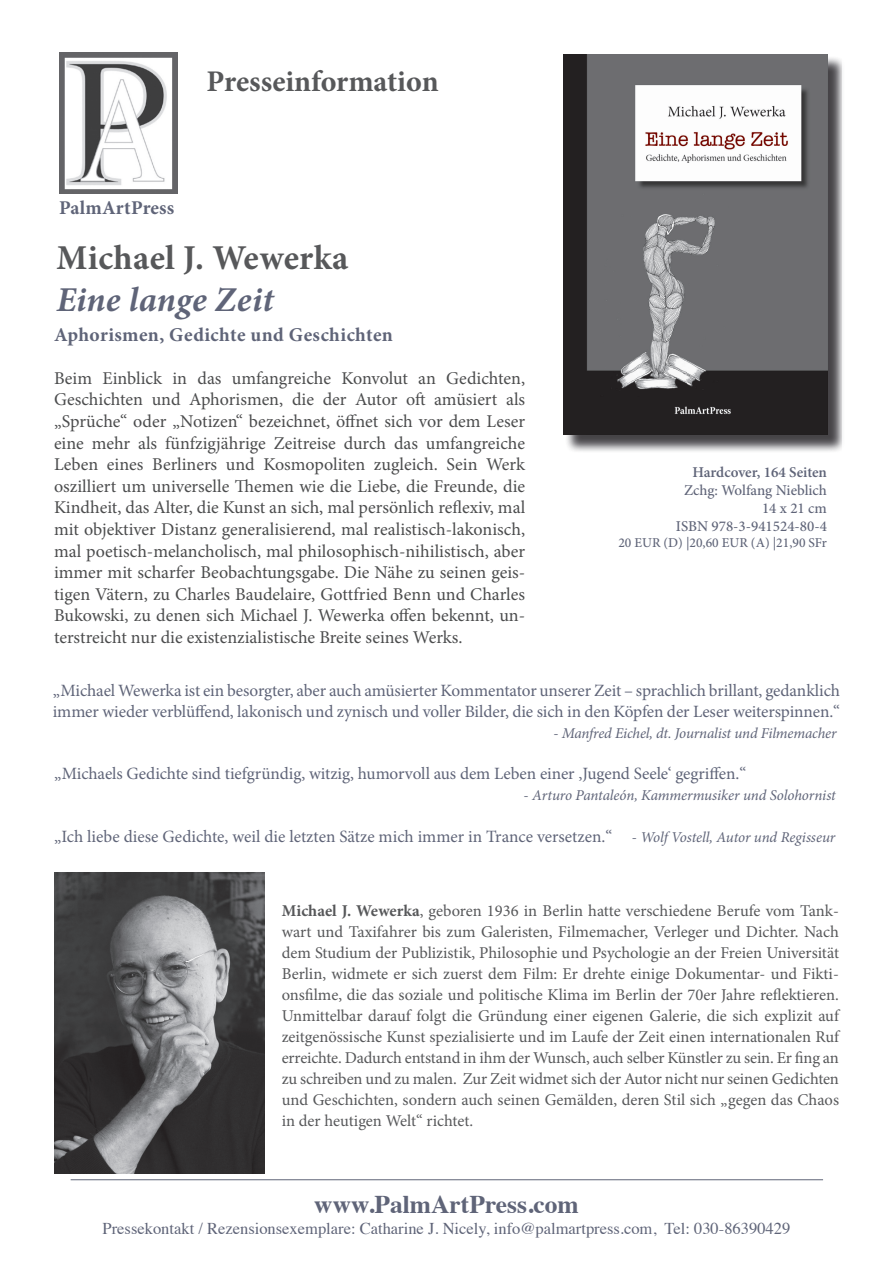
<style>
.page{position:relative;width:893px;height:1263px;background:#fff}
.page>*{position:absolute;margin:0;border:0;box-sizing:border-box;transform-origin:0 0}
.t1{font:700 34.95px "Minion Pro";letter-spacing:.01em;color:#57585a}
.t2{font:italic 700 34.95px "Minion Pro";letter-spacing:.005em;color:#5f6478}
.t3{font:700 30px "Minion Pro";color:#57585a}
.t4{font:700 25.5px "Times";color:#5f6478}
.t5{font:700 19.5px "Minion Pro";letter-spacing:.015em;color:#5f6478}
.t6{font:18px/21.6px "Minion Pro";color:#4b4c4d;text-align:justify}
.t7{font:17.25px/21px "Minion Pro";letter-spacing:-.005em;color:#5f6478}
.t8{font:16.5px/21px "Minion Pro";color:#57585a;text-align:justify}
.t9{font:16.5px "Times";color:#5f6478}
.t10{font:italic 15px "Minion Pro";letter-spacing:-.01em;color:#5f6478}
.t11{font:500 15px/18px "Minion Pro";color:#5f6478;text-align:right}
.t12{font:600 15px "Minion Pro";letter-spacing:-.005em;color:#5f6478}
.t13{font:500 13.5px "Minion Pro";color:#5f6478}
.s1{font-style:normal}
.s2{font-style:italic;font-size:15px}
.s3{font-weight:700}
</style>
<div class="page">
<img style="left:59px;top:53px;width:118px;height:140px">
<div style="left:565px;top:56px;width:276px;height:397px;background:#231f20;opacity:.75"></div>
<img style="left:563px;top:54px;width:264px;height:380px">
<hr style="left:71px;top:1179px;width:752px;height:1px;background:#5f6478">
<img style="left:54px;top:873px;width:210px;height:301px">
<h2 class="t3" style="left:207px;top:60px;width:234px">Presseinformation</h2>
<p class="t5" style="left:59px;top:194px;width:117px">PalmArtPress</p>
<h1 class="t1" style="left:56px;top:233px;width:294px">Michael J. Wewerka</h1>
<h1 class="t2" style="left:56px;top:275px;width:219px">Eine lange Zeit</h1>
<p class="t5" style="left:54px;top:321px;width:340px">Aphorismen, Gedichte und Geschichten</p>
<p class="t6" style="left:54px;top:367px;width:473px">Beim Einblick in das umfangreiche Konvolut an Gedichten, Geschichten und Aphorismen, die der Autor oft amüsiert als „Sprüche“ oder „Notizen“ bezeichnet, öffnet sich vor dem Leser eine mehr als fünfzigjährige Zeitreise durch das umfangreiche Leben eines Berliners und Kosmopoliten zugleich. Sein Werk oszilliert um universelle Themen wie die Liebe, die Freunde, die Kindheit, das Alter, die Kunst an sich, mal persönlich reflexiv, mal mit objektiver Distanz generalisierend, mal realistisch-lakonisch, mal poetisch-melancholisch, mal philosophisch-nihilistisch, aber immer mit scharfer Beobachtungsgabe. Die Nähe zu seinen geis&shy;tigen Vätern, zu Charles Baudelaire, Gottfried Benn und Charles Bukowski, zu denen sich Michael J. Wewerka offen bekennt, un&shy;terstreicht nur die existenzialistische Breite seines Werks.</p>
<p class="t12" style="left:692px;top:461px;width:136px">Hardcover, 164 Seiten</p>
<p class="t11" style="left:676px;top:481px;width:153px">Zchg: Wolfang Nieblich<br>14 x 21 cm<br>ISBN 978-3-941524-80-4</p>
<p class="t13" style="left:618px;top:533px;width:210px">20 EUR (D) |20,60 EUR (A) |21,90 SFr</p>
<p class="t7" style="left:53px;top:680px;width:789px">„Michael Wewerka ist ein besorgter, aber auch amüsierter Kommentator unserer Zeit – sprachlich brillant, gedanklich immer wieder verblüffend, lakonisch und zynisch und voller Bilder, die sich in den Köpfen der Leser weiterspinnen.“</p>
<p class="t10" style="left:553px;top:723px;width:285px">- Manfred Eichel, dt. Journalist und Filmemacher</p>
<p class="t7" style="left:54px;top:763px;width:694px">„Michaels Gedichte sind tiefgründig, witzig, humorvoll aus dem Leben einer ‚Jugend Seele‘ gegriffen.“</p>
<p class="t10" style="left:523px;top:785px;width:314px"><span class="s1">-</span> Arturo Pantaleón, Kammermusiker und Solohornist</p>
<p class="t7" style="left:54px;top:826px;width:783px">„Ich liebe diese Gedichte, weil die letzten Sätze mich immer in Trance versetzen.“ <span class="s2">- Wolf Vostell, Autor und Regisseur</span></p>
<p class="t8" style="left:282px;top:900px;width:559px"><span class="s3">Michael J. Wewerka</span>, geboren 1936 in Berlin hatte verschiedene Berufe vom Tank&shy;wart und Taxifahrer bis zum Galeristen, Filmemacher, Verleger und Dichter. Nach dem Studium der Publizistik, Philosophie und Psychologie an der Freien Universität Berlin, widmete er sich zuerst dem Film: Er drehte einige Dokumentar- und Fikti&shy;onsfilme, die das soziale und politische Klima im Berlin der 70er Jahre reflektieren.<br>Unmittelbar darauf folgt die Gründung einer eigenen Galerie, die sich explizit auf zeitgenössische Kunst spezialisierte und im Laufe der Zeit einen internationalen Ruf erreichte. Dadurch entstand in ihm der Wunsch, auch selber Künstler zu sein. Er fing an zu schreiben und zu malen. Zur Zeit widmet sich der Autor nicht nur seinen Gedichten und Geschichten, sondern auch seinen Gemälden, deren Stil sich „gegen das Chaos in der heutigen Welt“ richtet.</p>
<h3 class="t4" style="left:314px;top:1180px;width:266px">www.PalmArtPress.com</h3>
<p class="t9" style="left:103px;top:1213px;width:689px">Pressekontakt / Rezensionsexemplare: Catharine J. Nicely, info@palmartpress.com, Tel: 030-86390429</p>
</div>
